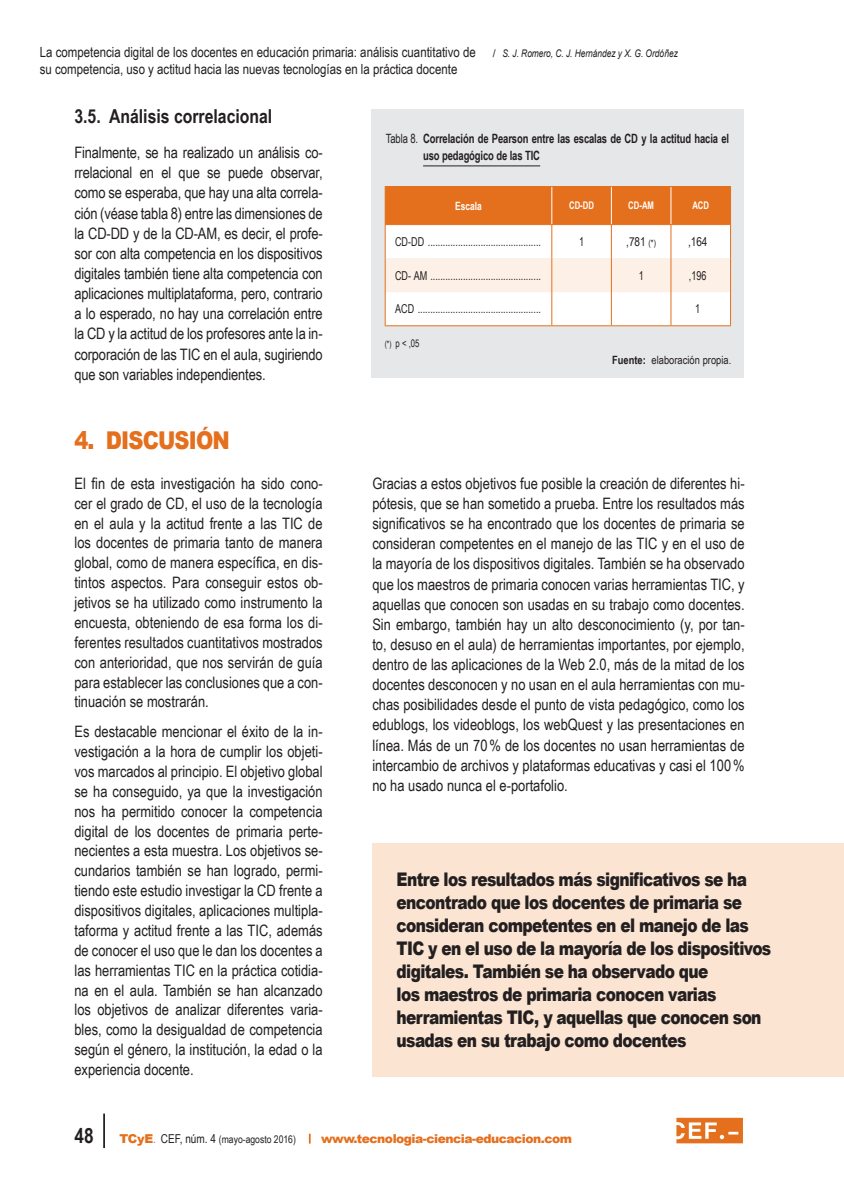
<style>
.page{position:relative;width:844px;height:1191px;background:#fff}
.page>*{position:absolute;margin:0;border:0;box-sizing:border-box;transform-origin:0 0}
._1__epigrafe{font:900 24.5px "Arial";letter-spacing:-.04em;color:#e4701e;scale:.85 1}
.epigrafe_1_1{font:700 19.25px "Arial Narrow";color:#231f20}
.t1{font:900 18.72px/23.1px "Arial";letter-spacing:-.04em;color:#231f20;scale:.82 1}
.texto_general{font:15.75px/19.9px "Arial Narrow";color:#231f20;text-align:justify}
.t2{font:14px/16.6px "Arial Narrow";color:#231f20}
.texto_general-2{font:700 12.78px/17.2px "Arial Narrow";letter-spacing:-.01em;color:#231f20;scale:.9 1}
.Tablas_y_gráficos{font:12.25px "Arial Narrow";color:#231f20;scale:.9 1}
.t3{font:900 12.25px "Arial";letter-spacing:-.04em;color:#e4701e}
.Tablas_y_gráficos-2{font:12.25px "Arial Narrow";color:#231f20}
.nota_al_pie{font:11.38px "Arial Narrow";color:#231f20}
.Tablas_y_gráficos-3{font:700 11.38px "Arial Narrow";color:#fff;scale:.9 1}
.Tablas_y_gráficos-4{font:10.5px "Arial Narrow";color:#231f20}
.Fuente_tablas_y_graf{font:700 10.5px "Arial Narrow";color:#fff;scale:.9 1}
.Tablas_y_gráficos-5{font:10.5px "Arial Narrow";color:#231f20;scale:.9 1}
.s1{font-family:"Arial";font-size:10.5px}
.s2{font-family:"Arial";font-style:italic;font-size:10.5px}
.s3{font-weight:400}
.s4{font-size:8.75px}
.s5{font-weight:700}
.s6{font-weight:700;font-size:21px}
.s7{font-family:"Arial";font-weight:900;font-size:12.25px;color:#e4701e}
.s8{font-size:12.25px;color:#e4701e}
.s9{font-size:12.25px}
</style>
<div class="page">
<hr style="left:103px;top:1113px;width:2px;height:35px;background:#231f20">
<svg style="left:676px;top:1117px;width:66px;height:26px;background:#ea9051"></svg>
<div style="left:371px;top:109px;width:372px;height:269px;background:#e6e7e9"></div>
<hr style="left:423px;top:165px;width:117px;height:1px;background:#231f20">
<svg style="left:385px;top:187px;width:345px;height:138px;background:#f7d4bb"></svg>
<hr style="left:730px;top:187px;width:1px;height:37px;background:#e4701e">
<hr style="left:384px;top:225px;width:1px;height:33px;background:#e4701e">
<hr style="left:551px;top:225px;width:1px;height:33px;background:#e4701e">
<hr style="left:610px;top:225px;width:1px;height:33px;background:#e4701e">
<hr style="left:670px;top:225px;width:1px;height:33px;background:#e4701e">
<hr style="left:730px;top:225px;width:1px;height:33px;background:#e4701e">
<hr style="left:384px;top:258px;width:1px;height:34px;background:#e4701e">
<hr style="left:551px;top:258px;width:1px;height:34px;background:#e4701e">
<hr style="left:610px;top:258px;width:1px;height:34px;background:#e4701e">
<hr style="left:670px;top:258px;width:1px;height:34px;background:#e4701e">
<hr style="left:730px;top:258px;width:1px;height:34px;background:#e4701e">
<hr style="left:384px;top:292px;width:1px;height:33px;background:#e4701e">
<hr style="left:551px;top:292px;width:1px;height:33px;background:#e4701e">
<hr style="left:610px;top:292px;width:1px;height:33px;background:#e4701e">
<hr style="left:670px;top:292px;width:1px;height:33px;background:#e4701e">
<hr style="left:730px;top:292px;width:1px;height:33px;background:#e4701e">
<hr style="left:384px;top:325px;width:167px;height:1px;background:#e4701e">
<hr style="left:551px;top:325px;width:60px;height:1px;background:#e4701e">
<hr style="left:611px;top:325px;width:59px;height:1px;background:#e4701e">
<hr style="left:670px;top:325px;width:60px;height:1px;background:#e4701e">
<hr style="left:551px;top:187px;width:1px;height:37px;background:#fff">
<hr style="left:610px;top:187px;width:1px;height:37px;background:#fff">
<hr style="left:670px;top:187px;width:1px;height:37px;background:#fff">
<hr style="left:384px;top:186px;width:167px;height:1px;background:#e4701e">
<hr style="left:384px;top:187px;width:1px;height:37px;background:#e4701e">
<hr style="left:551px;top:186px;width:60px;height:1px;background:#e4701e">
<hr style="left:611px;top:186px;width:59px;height:1px;background:#e4701e">
<hr style="left:670px;top:186px;width:60px;height:1px;background:#e4701e">
<hr style="left:384px;top:224px;width:167px;height:1px;background:#e4701e">
<hr style="left:551px;top:224px;width:60px;height:1px;background:#e4701e">
<hr style="left:611px;top:224px;width:59px;height:1px;background:#e4701e">
<hr style="left:670px;top:224px;width:60px;height:1px;background:#e4701e">
<div style="left:372px;top:843px;width:471px;height:233px;background:#fbe5d2"></div>
<p class="t2" style="left:40px;top:44px;width:639px">La competencia digital de los docentes en educación primaria: análisis cuantitativo de <span class="s1">/</span> <span class="s2">S. J. Romero, C. J. Hernández y X. G. Ordóñez </span>su competencia, uso y actitud hacia las nuevas tecnologías en la práctica docente</p>
<p class="epigrafe_1_1" style="left:74px;top:102px;width:199px">3.5. Análisis correlacional</p>
<p class="texto_general" style="left:74px;top:142px;width:250px">Finalmente, se ha realizado un análisis co&shy;rrelacional en el que se puede observar, como se esperaba, que hay una alta correla&shy;ción (véase tabla 8) entre las dimensiones de la CD-DD y de la CD-AM, es decir, el profe&shy;sor con alta competencia en los dispositivos digitales también tiene alta competencia con aplicaciones multiplataforma, pero, contrario a lo esperado, no hay una correlación entre la CD y la actitud de los profesores ante la in&shy;corporación de las TIC en el aula, sugiriendo que son variables independientes.</p>
<p class="_1__epigrafe" style="left:74px;top:422px;width:184px">4. DISCUSIÓN</p>
<p class="texto_general" style="left:74px;top:473px;width:250px">El fin de esta investigación ha sido cono&shy;cer el grado de CD, el uso de la tecnología en el aula y la actitud frente a las TIC de los docentes de primaria tanto de manera global, como de manera específica, en dis&shy;tintos aspectos. Para conseguir estos ob&shy;jetivos se ha utilizado como instrumento la encuesta, obteniendo de esa forma los di&shy;ferentes resultados cuantitativos mostrados con anterioridad, que nos servirán de guía para establecer las conclusiones que a con&shy;tinuación se mostrarán.</p>
<p class="texto_general" style="left:74px;top:721px;width:250px">Es destacable mencionar el éxito de la in&shy;vestigación a la hora de cumplir los objeti&shy;vos marcados al principio. El objetivo global se ha conseguido, ya que la investigación nos ha permitido conocer la competencia digital de los docentes de primaria perte&shy;necientes a esta muestra. Los objetivos se&shy;cundarios también se han logrado, permi&shy;tiendo este estudio investigar la CD frente a dispositivos digitales, aplicaciones multipla&shy;taforma y actitud frente a las TIC, además de conocer el uso que le dan los docentes a las herramientas TIC en la práctica cotidia&shy;na en el aula. También se han alcanzado los objetivos de analizar diferentes varia&shy;bles, como la desigualdad de competencia según el género, la institución, la edad o la experiencia docente.</p>
<p class="texto_general-2" style="left:423px;top:129px;width:341px;text-indent:-37px"><span class="s3">Tabla 8.</span> Correlación de Pearson entre las escalas de CD y la actitud hacia el uso pedagógico de las TIC</p>
<p class="Tablas_y_gráficos-3" style="left:455px;top:197px;width:31px">Escala</p>
<p class="Fuente_tablas_y_graf" style="left:569px;top:198px;width:29px">CD-DD</p>
<p class="Fuente_tablas_y_graf" style="left:628px;top:198px;width:30px">CD-AM</p>
<p class="Fuente_tablas_y_graf" style="left:692px;top:198px;width:20px">ACD</p>
<p class="Tablas_y_gráficos" style="left:395px;top:233px;width:163px">CD-DD .............................................</p>
<p class="Tablas_y_gráficos" style="left:579px;top:233px;width:7px">1</p>
<p class="Tablas_y_gráficos-2" style="left:626px;top:233px;width:31px">,781 <span class="s4">(*)</span></p>
<p class="Tablas_y_gráficos-2" style="left:687px;top:233px;width:21px">,164</p>
<p class="Tablas_y_gráficos" style="left:395px;top:266px;width:164px">CD- AM ............................................</p>
<p class="Tablas_y_gráficos" style="left:638px;top:266px;width:7px">1</p>
<p class="Tablas_y_gráficos" style="left:688px;top:266px;width:21px">,196</p>
<p class="Tablas_y_gráficos" style="left:395px;top:300px;width:163px">ACD .................................................</p>
<p class="Tablas_y_gráficos" style="left:695px;top:300px;width:7px">1</p>
<p class="Tablas_y_gráficos-5" style="left:384px;top:335px;width:40px"><span class="s4">(*)</span> p &lt; ,05</p>
<p class="nota_al_pie" style="left:612px;top:351px;width:120px"><span class="s5">Fuente:</span> elaboración propia.</p>
<p class="texto_general" style="left:372px;top:472px;width:374px">Gracias a estos objetivos fue posible la creación de diferentes hi&shy;pótesis, que se han sometido a prueba. Entre los resultados más significativos se ha encontrado que los docentes de primaria se consideran competentes en el manejo de las TIC y en el uso de la mayoría de los dispositivos digitales. También se ha observado que los maestros de primaria conocen varias herramientas TIC, y aquellas que conocen son usadas en su trabajo como docentes.<br>Sin embargo, también hay un alto desconocimiento (y, por tan&shy;to, desuso en el aula) de herramientas importantes, por ejemplo, dentro de las aplicaciones de la Web 2.0, más de la mitad de los docentes desconocen y no usan en el aula herramientas con mu&shy;chas posibilidades desde el punto de vista pedagógico, como los edublogs, los videoblogs, los webQuest y las presentaciones en línea. Más de un 70% de los docentes no usan herramientas de intercambio de archivos y plataformas educativas y casi el 100% no ha usado nunca el e-portafolio.</p>
<p class="t1" style="left:396px;top:867px;width:458px">Entre los resultados más significativos se ha encontrado que los docentes de primaria se consideran competentes en el manejo de las TIC y en el uso de la mayoría de los dispositivos digitales. También se ha observado que<br>los maestros de primaria conocen varias herramientas TIC, y aquellas que conocen son usadas en su trabajo como docentes</p>
<p class="Tablas_y_gráficos-4" style="left:74px;top:1131px;width:223px"><span class="s6">48</span> <span class="s7">TCyE</span><span class="s8">.</span> <span class="s9">CEF, núm. 4</span> (mayo-agosto 2016)</p>
<p class="t3" style="left:321px;top:1129px;width:252px">www.tecnologia-ciencia-educacion.com</p>
</div>
